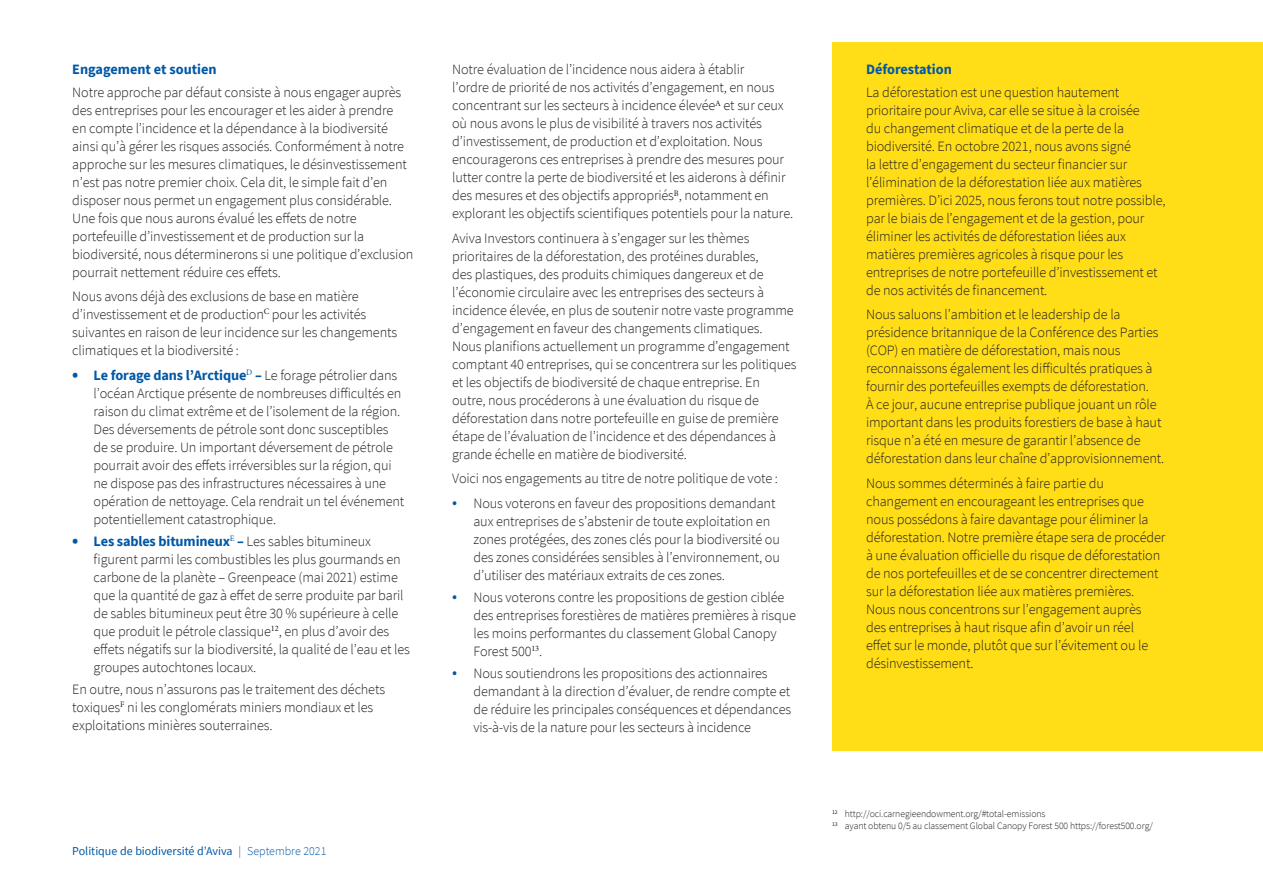
<style>
.page{position:relative;width:1263px;height:893px;background:#fff}
.page>*{position:absolute;margin:0;border:0;box-sizing:border-box;transform-origin:0 0}
.Body{font:300 14.25px/18px "Source Sans Pro";letter-spacing:-.01em;color:#231f20}
.Head_2{font:700 14.25px "Source Sans Pro";color:#0158a6}
.t1{font:12px "Source Sans Pro";color:#0158a6}
.Footnotes{font:300 9.75px "Source Sans Pro";letter-spacing:-.01em;color:#231f20}
.s1{font-weight:700;font-size:18px;color:#0158a6}
.s2{font-weight:700;color:#0158a6}
.s3{font-weight:300}
.s4{font-size:18px;color:#0158a6}
</style>
<div class="page">
<div style="left:832px;top:43px;width:431px;height:707px;background:#ffdd17"></div>
<p class="Head_2" style="left:72px;top:60px;width:146px">Engagement et soutien</p>
<p class="Body" style="left:72px;top:83px;width:343px">Notre approche par défaut consiste à nous engager auprès des entreprises pour les encourager et les aider à prendre<br>en compte l’incidence et la dépendance à la biodiversité ainsi qu’à gérer les risques associés. Conformément à notre approche sur les mesures climatiques, le désinvestissement n’est pas notre premier choix. Cela dit, le simple fait d’en disposer nous permet un engagement plus considérable.<br>Une fois que nous aurons évalué les effets de notre portefeuille d’investissement et de production sur la biodiversité, nous déterminerons si une politique d’exclusion pourrait nettement réduire ces effets.</p>
<p class="Body" style="left:72px;top:287px;width:326px">Nous avons déjà des exclusions de base en matière d’investissement et de production<sup>C</sup> pour les activités suivantes en raison de leur incidence sur les changements climatiques et la biodiversité :</p>
<p class="Body" style="left:94px;top:366px;width:312px;text-indent:-21px"><span class="s1">•</span> <span class="s2">Le forage dans l’Arctique</span><sup>D</sup> <span class="s2">–</span> Le forage pétrolier dans l’océan Arctique présente de nombreuses difficultés en raison du climat extrême et de l’isolement de la région.<br>Des déversements de pétrole sont donc susceptibles de se produire. Un important déversement de pétrole pourrait avoir des effets irréversibles sur la région, qui ne dispose pas des infrastructures nécessaires à une opération de nettoyage. Cela rendrait un tel événement potentiellement catastrophique.</p>
<p class="Body" style="left:94px;top:532px;width:318px;text-indent:-21px"><span class="s1">•</span> <span class="s2">Les sables bitumineux</span><sup>E</sup> <span class="s2">–</span> Les sables bitumineux figurent parmi les combustibles les plus gourmands en carbone de la planète – Greenpeace (mai 2021) estime que la quantité de gaz à effet de serre produite par baril de sables bitumineux peut être 30 % supérieure à celle que produit le pétrole classique<sup>12</sup>, en plus d’avoir des effets négatifs sur la biodiversité, la qualité de l’eau et les groupes autochtones locaux.</p>
<p class="Body" style="left:72px;top:680px;width:314px">En outre, nous n’assurons pas le traitement des déchets toxiques<sup>F</sup> ni les conglomérats miniers mondiaux et les exploitations minières souterraines.</p>
<p class="t1" style="left:72px;top:844px;width:256px">Politique de biodiversité d’Aviva <span class="s3">| Septembre 2021</span></p>
<p class="Body" style="left:452px;top:61px;width:342px">Notre évaluation de l’incidence nous aidera à établir<br>l’ordre de priorité de nos activités d’engagement, en nous concentrant sur les secteurs à incidence élevée<sup>A</sup> et sur ceux où nous avons le plus de visibilité à travers nos activités d’investissement, de production et d’exploitation. Nous encouragerons ces entreprises à prendre des mesures pour lutter contre la perte de biodiversité et les aiderons à définir des mesures et des objectifs appropriés<sup>B</sup>, notamment en explorant les objectifs scientifiques potentiels pour la nature.</p>
<p class="Body" style="left:452px;top:229px;width:346px">Aviva Investors continuera à s’engager sur les thèmes prioritaires de la déforestation, des protéines durables,<br>des plastiques, des produits chimiques dangereux et de l’économie circulaire avec les entreprises des secteurs à incidence élevée, en plus de soutenir notre vaste programme d’engagement en faveur des changements climatiques.<br>Nous planifions actuellement un programme d’engagement comptant 40 entreprises, qui se concentrera sur les politiques et les objectifs de biodiversité de chaque entreprise. En outre, nous procéderons à une évaluation du risque de déforestation dans notre portefeuille en guise de première étape de l’évaluation de l’incidence et des dépendances à grande échelle en matière de biodiversité.</p>
<p class="Body" style="left:452px;top:470px;width:327px">Voici nos engagements au titre de notre politique de vote :</p>
<p class="Body" style="left:473px;top:494px;width:308px;text-indent:-21px"><span class="s4">•</span> Nous voterons en faveur des propositions demandant aux entreprises de s’abstenir de toute exploitation en zones protégées, des zones clés pour la biodiversité ou des zones considérées sensibles à l’environnement, ou d’utiliser des matériaux extraits de ces zones.</p>
<p class="Body" style="left:473px;top:588px;width:324px;text-indent:-21px"><span class="s4">•</span> Nous voterons contre les propositions de gestion ciblée des entreprises forestières de matières premières à risque les moins performantes du classement Global Canopy Forest 500<sup>13</sup>.</p>
<p class="Body" style="left:473px;top:664px;width:319px;text-indent:-21px"><span class="s4">•</span> Nous soutiendrons les propositions des actionnaires demandant à la direction d’évaluer, de rendre compte et de réduire les principales conséquences et dépendances</p>
<p class="Body" style="left:473px;top:718px;width:279px">vis-à-vis de la nature pour les secteurs à incidence</p>
<p class="Head_2" style="left:866px;top:60px;width:87px">Déforestation</p>
<p class="Body" style="left:866px;top:83px;width:301px">La déforestation est une question hautement prioritaire pour Aviva, car elle se situe à la croisée<br>du changement climatique et de la perte de la biodiversité. En octobre 2021, nous avons signé<br>la lettre d’engagement du secteur financier sur l’élimination de la déforestation liée aux matières premières. D’ici 2025, nous ferons tout notre possible, par le biais de l’engagement et de la gestion, pour éliminer les activités de déforestation liées aux matières premières agricoles à risque pour les entreprises de notre portefeuille d’investissement et de nos activités de financement.</p>
<p class="Body" style="left:866px;top:305px;width:300px">Nous saluons l’ambition et le leadership de la présidence britannique de la Conférence des Parties (COP) en matière de déforestation, mais nous reconnaissons également les difficultés pratiques à fournir des portefeuilles exempts de déforestation.<br>À ce jour, aucune entreprise publique jouant un rôle important dans les produits forestiers de base à haut risque n’a été en mesure de garantir l’absence de déforestation dans leur chaîne d’approvisionnement.</p>
<p class="Body" style="left:866px;top:474px;width:301px">Nous sommes déterminés à faire partie du changement en encourageant les entreprises que nous possédons à faire davantage pour éliminer la déforestation. Notre première étape sera de procéder à une évaluation officielle du risque de déforestation de nos portefeuilles et de se concentrer directement sur la déforestation liée aux matières premières.<br>Nous nous concentrons sur l’engagement auprès<br>des entreprises à haut risque afin d’avoir un réel<br>effet sur le monde, plutôt que sur l’évitement ou le désinvestissement.</p>
<p class="Footnotes" style="left:832px;top:808px;width:215px"><sup>12</sup> http://oci.carnegieendowment.org/#total-emissions</p>
<p class="Footnotes" style="left:832px;top:820px;width:322px"><sup>13</sup> ayant obtenu 0/5 au classement Global Canopy Forest 500 https://forest500.org/</p>
</div>
